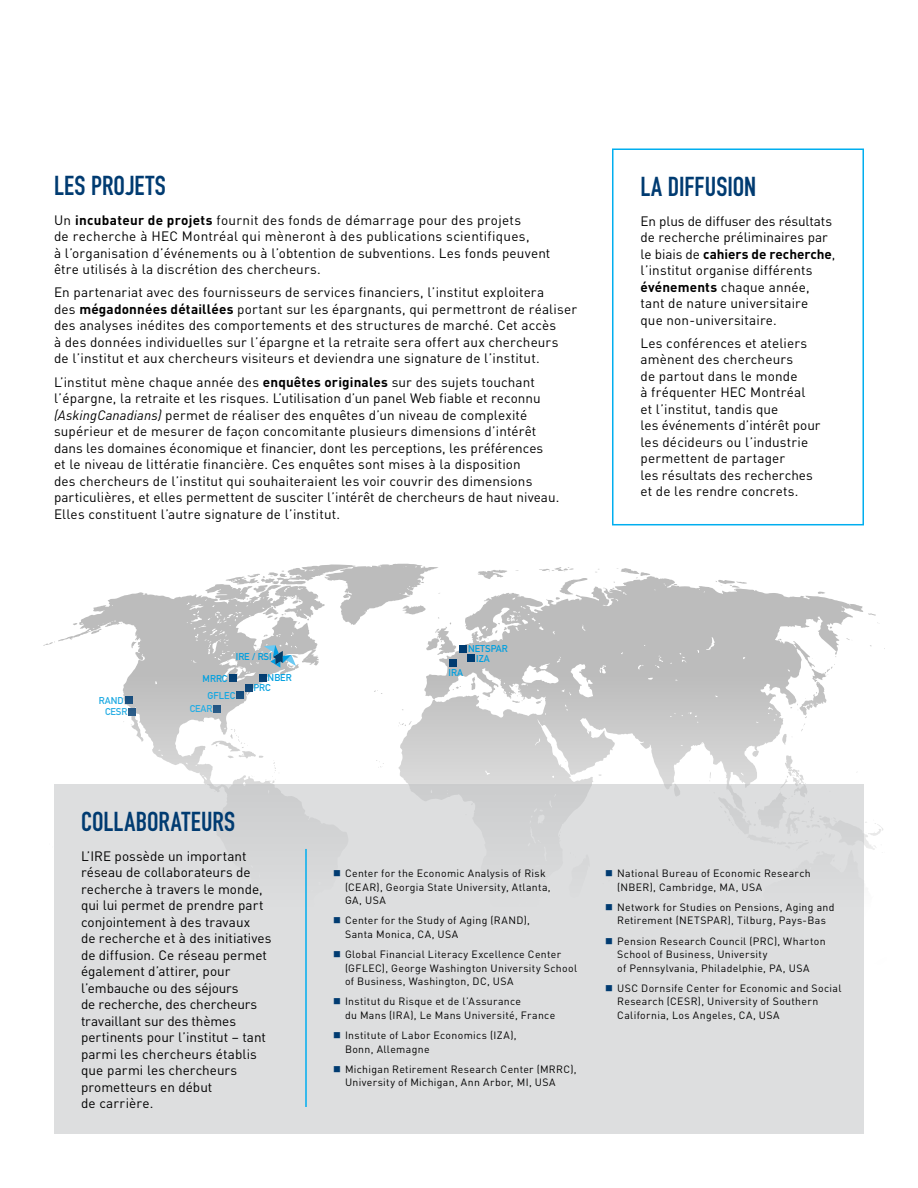
<style>
.page{position:relative;width:918px;height:1188px;background:#fff}
.page>*{position:absolute;margin:0;border:0;box-sizing:border-box;transform-origin:0 0}
.t1{font:27px "DIN Engschrift Std";letter-spacing:.005em;color:#003b71}
.t2{font:13.5px/16.5px "DINOT";letter-spacing:.01em;color:#000}
.t3{font:10.5px/13.5px "DINOT";letter-spacing:.03em;color:#000}
.t4{font:700 9.75px/11.7px "DIN Alternate";color:#009fdf}
.s1{font-weight:700}
.s2{font-style:italic}
.s3{color:#003b71}
</style>
<div class="page">
<svg style="left:43px;top:564px;width:842px;height:286px"></svg>
<svg style="left:264px;top:645px;width:32px;height:23px"></svg>
<div style="left:125px;top:696px;width:7px;height:8px;background:#1c5180"></div>
<div style="left:129px;top:708px;width:7px;height:8px;background:#295b87"></div>
<div style="left:214px;top:705px;width:7px;height:7px;background:#255885"></div>
<div style="left:259px;top:674px;width:8px;height:8px;background:#003c71"></div>
<div style="left:229px;top:675px;width:7px;height:7px;background:#003c71"></div>
<div style="left:245px;top:684px;width:7px;height:7px;background:#0f4779"></div>
<div style="left:237px;top:692px;width:7px;height:7px;background:#174d7d"></div>
<div style="left:449px;top:660px;width:8px;height:7px;background:#003c71"></div>
<div style="left:460px;top:645px;width:7px;height:7px;background:#003c71"></div>
<div style="left:468px;top:654px;width:7px;height:8px;background:#003c71"></div>
<div style="left:612px;top:148px;width:252px;height:377px;border:2px solid #00aeef"></div>
<div style="left:54px;top:785px;width:810px;height:349px;background:#dddedf"></div>
<hr style="left:305px;top:849px;width:2px;height:258px;background:#00aeef">
<h1 class="t1" style="left:54px;top:169px;width:113px">LES PROJETS</h1>
<p class="t2" style="left:54px;top:211px;width:498px">Un <span class="s1">incubateur de projets</span> fournit des fonds de démarrage pour des projets<br>de recherche à HEC Montréal qui mèneront à des publications scientifiques,<br>à l’organisation d’événements ou à l’obtention de subventions. Les fonds peuvent être utilisés à la discrétion des chercheurs.</p>
<p class="t2" style="left:54px;top:284px;width:525px">En partenariat avec des fournisseurs de services financiers, l’institut exploitera<br>des <span class="s1">mégadonnées détaillées</span> portant sur les épargnants, qui permettront de réaliser des analyses inédites des comportements et des structures de marché. Cet accès<br>à des données individuelles sur l’épargne et la retraite sera offert aux chercheurs<br>de l’institut et aux chercheurs visiteurs et deviendra une signature de l’institut.</p>
<p class="t2" style="left:54px;top:373px;width:507px">L’institut mène chaque année des <span class="s1">enquêtes originales</span> sur des sujets touchant l’épargne, la retraite et les risques. L’utilisation d’un panel Web fiable et reconnu <span class="s2">(AskingCanadians)</span> permet de réaliser des enquêtes d’un niveau de complexité supérieur et de mesurer de façon concomitante plusieurs dimensions d’intérêt dans les domaines économique et financier, dont les perceptions, les préférences<br>et le niveau de littératie financière. Ces enquêtes sont mises à la disposition<br>des chercheurs de l’institut qui souhaiteraient les voir couvrir des dimensions particulières, et elles permettent de susciter l’intérêt de chercheurs de haut niveau.<br>Elles constituent l’autre signature de l’institut.</p>
<h1 class="t1" style="left:640px;top:170px;width:117px">LA DIFFUSION</h1>
<p class="t2" style="left:640px;top:212px;width:196px">En plus de diffuser des résultats de recherche préliminaires par le biais de <span class="s1">cahiers de recherche</span>, l’institut organise différents <span class="s1">événements</span> chaque année, tant de nature universitaire<br>que non-universitaire.</p>
<p class="t2" style="left:640px;top:335px;width:182px">Les conférences et ateliers amènent des chercheurs<br>de partout dans le monde<br>à fréquenter HEC Montréal<br>et l’institut, tandis que<br>les événements d’intérêt pour les décideurs ou l’industrie permettent de partager<br>les résultats des recherches et de les rendre concrets.</p>
<p class="t4" style="left:236px;top:650px;width:37px">IRE / RSI</p>
<p class="t4" style="left:203px;top:672px;width:26px">MRRC</p>
<p class="t4" style="left:268px;top:671px;width:26px">NBER</p>
<p class="t4" style="left:208px;top:689px;width:29px">GFLEC</p>
<p class="t4" style="left:253px;top:681px;width:19px">PRC</p>
<p class="t4" style="left:105px;top:694px;width:24px;text-indent:-6px">RAND<br>CESR</p>
<p class="t4" style="left:190px;top:702px;width:24px">CEAR</p>
<h1 class="t1" style="left:81px;top:806px;width:156px">COLLABORATEURS</h1>
<p class="t2" style="left:81px;top:848px;width:192px">L’IRE possède un important réseau de collaborateurs de recherche à travers le monde, qui lui permet de prendre part conjointement à des travaux<br>de recherche et à des initiatives de diffusion. Ce réseau permet également d’attirer, pour l’embauche ou des séjours<br>de recherche, des chercheurs travaillant sur des thèmes pertinents pour l’institut – tant parmi les chercheurs établis que parmi les chercheurs prometteurs en début<br>de carrière.</p>
<p class="t4" style="left:476px;top:643px;width:33px;line-height:9.6px;text-indent:-8px">NETSPAR<br>IZA</p>
<p class="t4" style="left:449px;top:666px;width:16px">IRA</p>
<p class="t3" style="left:345px;top:866px;width:207px;text-indent:-12px"><span class="s3">■</span> Center for the Economic Analysis of Risk (CEAR), Georgia State University, Atlanta,<br>GA, USA</p>
<p class="t3" style="left:345px;top:914px;width:186px;text-indent:-12px"><span class="s3">■</span> Center for the Study of Aging (RAND),<br>Santa Monica, CA, USA</p>
<p class="t3" style="left:345px;top:947px;width:234px;text-indent:-12px"><span class="s3">■</span> Global Financial Literacy Excellence Center (GFLEC), George Washington University School of Business, Washington, DC, USA</p>
<p class="t3" style="left:345px;top:995px;width:212px;text-indent:-12px"><span class="s3">■</span> Institut du Risque et de l’Assurance<br>du Mans (IRA), Le Mans Université, France</p>
<p class="t3" style="left:345px;top:1028px;width:173px;text-indent:-12px"><span class="s3">■</span> Institute of Labor Economics (IZA),<br>Bonn, Allemagne</p>
<p class="t3" style="left:345px;top:1062px;width:233px;text-indent:-12px"><span class="s3">■</span> Michigan Retirement Research Center (MRRC),<br>University of Michigan, Ann Arbor, MI, USA</p>
<p class="t3" style="left:617px;top:866px;width:195px;text-indent:-12px"><span class="s3">■</span> National Bureau of Economic Research (NBER), Cambridge, MA, USA</p>
<p class="t3" style="left:605px;top:900px;width:231px;text-align:center"><span class="s3">■</span> Network for Studies on Pensions, Aging and<br>Retirement (NETSPAR), Tilburg, Pays-Bas</p>
<p class="t3" style="left:617px;top:934px;width:210px;text-indent:-12px"><span class="s3">■</span> Pension Research Council (PRC), Wharton<br>School of Business, University<br>of Pennsylvania, Philadelphie, PA, USA</p>
<p class="t3" style="left:617px;top:981px;width:226px;text-indent:-12px"><span class="s3">■</span> USC Dornsife Center for Economic and Social<br>Research (CESR), University of Southern<br>California, Los Angeles, CA, USA</p>
</div>
